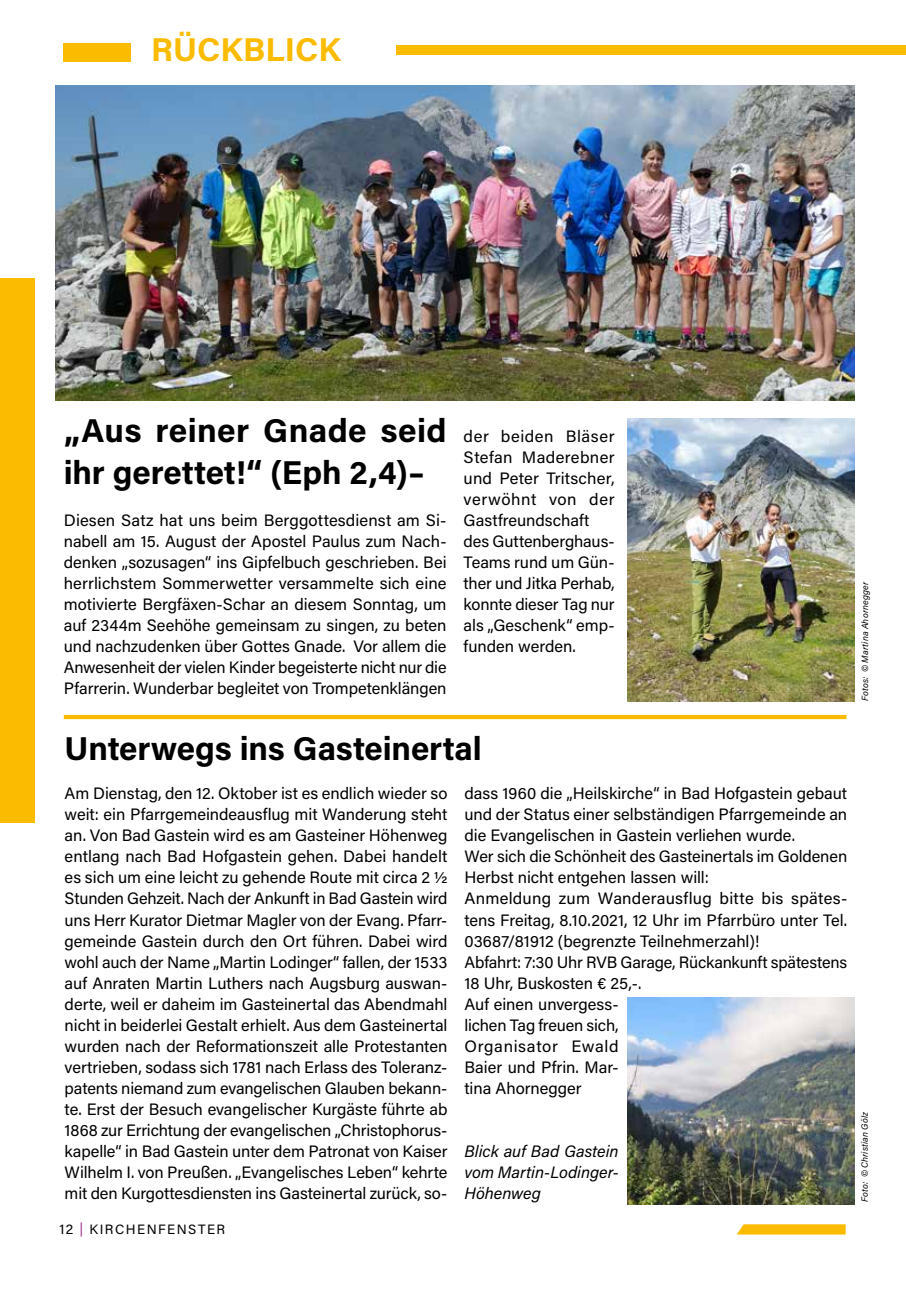
<style>
.page{position:relative;width:906px;height:1289px;background:#fff}
.page>*{position:absolute;margin:0;border:0;box-sizing:border-box;transform-origin:0 0}
.t1{font:700 33px/42px "Acumin Pro";letter-spacing:-.005em;color:#000}
.t2{font:700 33px "Acumin Pro";color:#fbbb00}
.t3{font:16.5px/21px "Acumin Pro";color:#000;text-align:justify}
.t4{font:italic 16.5px/21px "Acumin Pro";color:#000;text-align:justify}
.t5{font:13.5px "Acumin Pro";letter-spacing:.11em;color:#000}
.t6{font:italic 9px "Acumin Pro";letter-spacing:.02em;color:#000}
.s1{color:#a32f89}
</style>
<div class="page">
<div style="left:64px;top:44px;width:67px;height:18px;background:#fbbb00"></div>
<div style="left:0;top:278px;width:35px;height:544px;background:#fbbb00"></div>
<svg style="left:737px;top:1224px;width:108px;height:10px"></svg>
<div style="left:396px;top:45px;width:510px;height:9px;background:#fbbb00"></div>
<img style="left:55px;top:85px;width:800px;height:315px">
<img style="left:627px;top:418px;width:228px;height:284px">
<hr style="left:64px;top:715px;width:782px;height:4px;background:#fbbb00">
<img style="left:627px;top:997px;width:227px;height:207px">
<h1 class="t2" style="left:151px;top:27px;width:191px">RÜCKBLICK</h1>
<h1 class="t1" style="left:64px;top:408px;width:384px">„Aus reiner Gnade seid ihr gerettet!“ (Eph 2,4)–</h1>
<p class="t3" style="left:64px;top:509px;width:384px">Diesen Satz hat uns beim Berggottesdienst am Si&shy;nabell am 15. August der Apostel Paulus zum Nach&shy;denken „sozusagen“ ins Gipfelbuch geschrieben. Bei herrlichstem Sommerwetter versammelte sich eine motivierte Bergfäxen-Schar an diesem Sonntag, um auf 2344m Seehöhe gemeinsam zu singen, zu beten und nachzudenken über Gottes Gnade. Vor allem die Anwesenheit der vielen Kinder begeisterte nicht nur die Pfarrerin. Wunderbar begleitet von Trompetenklängen</p>
<p class="t3" style="left:463px;top:425px;width:152px;text-align:left">der beiden Bläser<br>Stefan Maderebner und Peter Tritscher, verwöhnt von der<br>Gastfreundschaft des Guttenberghaus-<br>Teams rund um Gün&shy;ther und Jitka Perhab, konnte dieser Tag nur als „Geschenk“ emp&shy;funden werden.</p>
<h1 class="t1" style="left:65px;top:726px;width:418px">Unterwegs ins Gasteinertal</h1>
<p class="t3" style="left:65px;top:782px;width:384px">Am Dienstag, den 12. Oktober ist es endlich wieder so weit: ein Pfarrgemeindeausflug mit Wanderung steht an. Von Bad Gastein wird es am Gasteiner Höhenweg entlang nach Bad Hofgastein gehen. Dabei handelt es sich um eine leicht zu gehende Route mit circa 2 ½ Stunden Gehzeit. Nach der Ankunft in Bad Gastein wird uns Herr Kurator Dietmar Magler von der Evang. Pfarr&shy;gemeinde Gastein durch den Ort führen. Dabei wird wohl auch der Name „Martin Lodinger“ fallen, der 1533 auf Anraten Martin Luthers nach Augsburg auswan&shy;derte, weil er daheim im Gasteinertal das Abendmahl nicht in beiderlei Gestalt erhielt. Aus dem Gasteinertal wurden nach der Reformationszeit alle Protestanten vertrieben, sodass sich 1781 nach Erlass des Toleranz&shy;patents niemand zum evangelischen Glauben bekann&shy;te. Erst der Besuch evangelischer Kurgäste führte ab 1868 zur Errichtung der evangelischen „Christophorus&shy;kapelle“ in Bad Gastein unter dem Patronat von Kaiser Wilhelm I . von Preußen. „Evangelisches Leben“ kehrte mit den Kurgottesdiensten ins Gasteinertal zurück, so-</p>
<p class="t3" style="left:464px;top:782px;width:384px;text-align:left">dass 1960 die „Heilskirche“ in Bad Hofgastein gebaut und der Status einer selbständigen Pfarrgemeinde an die Evangelischen in Gastein verliehen wurde.<br>Wer sich die Schönheit des Gasteinertals im Goldenen Herbst nicht entgehen lassen will:<br>Anmeldung zum Wanderausflug bitte bis spätes&shy;tens Freitag, 8.10.2021, 12 Uhr im Pfarrbüro unter Tel.<br>03687/81912 (begrenzte Teilnehmerzahl)!<br>Abfahrt: 7:30 Uhr RVB Garage, Rückankunft spätestens 18 Uhr, Buskosten € 25,-.<br>Auf einen unvergess-<br>lichen Tag freuen sich,<br>Organisator Ewald<br>Baier und Pfrin. Mar-<br>tina Ahornegger</p>
<p class="t4" style="left:464px;top:1139px;width:156px">Blick auf Bad Gastein vom Martin-Lodinger-Höhenweg</p>
<p class="t5" style="left:60px;top:1220px;width:157px">12 <span class="s1">|</span> Kirchenfenster</p>
<p class="t6" style="left:858px;top:701px;width:121px;rotate:-90deg">Fotos: © Martina Ahornegger</p>
<p class="t6" style="left:858px;top:1202px;width:92px;rotate:-90deg">Foto: © Christian Gölz</p>
</div>
